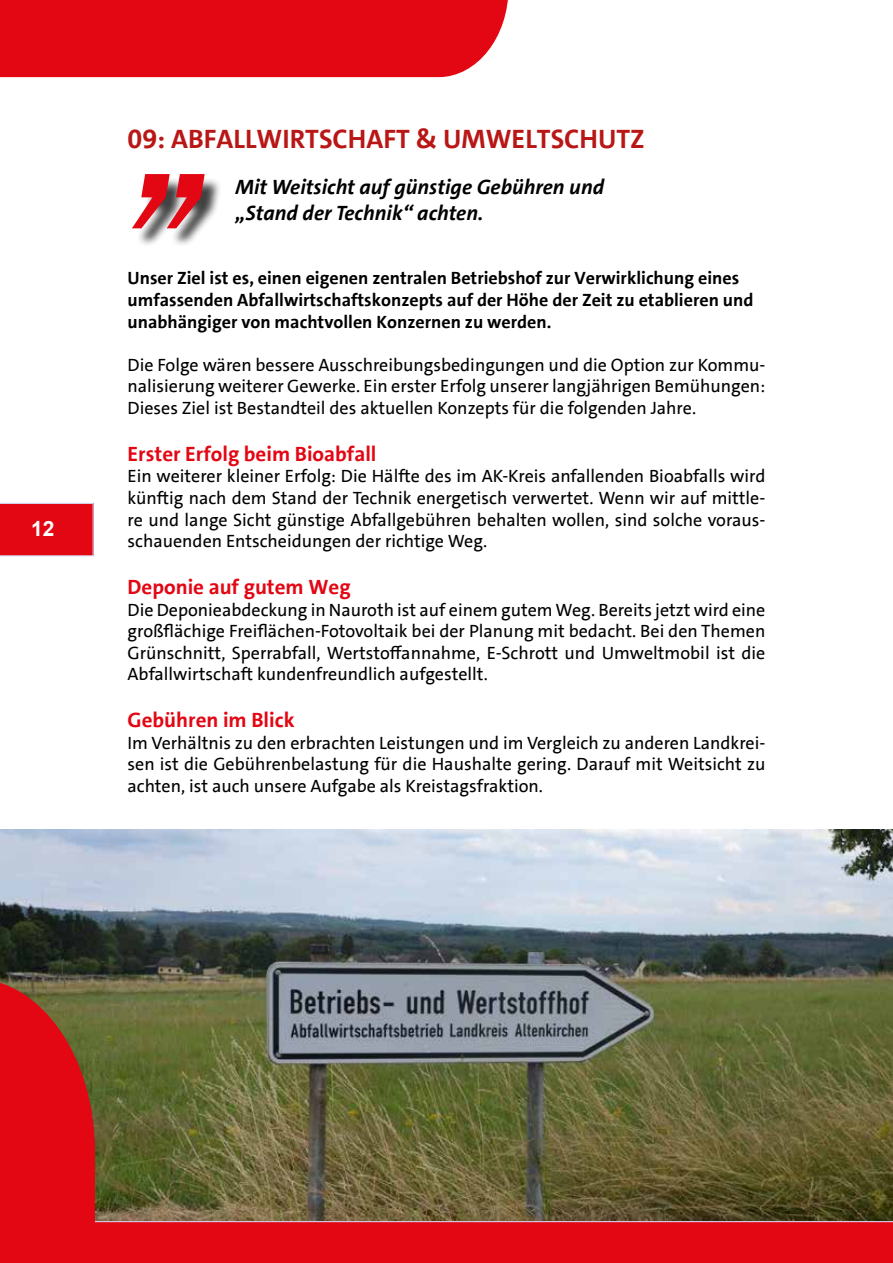
<style>
.page{position:relative;width:893px;height:1263px;background:#fff}
.page>*{position:absolute;margin:0;border:0;box-sizing:border-box;transform-origin:0 0}
.t1{font:italic 255px "Franklin Gothic";color:#e30613}
.t2{font:700 27px "SPD The Sans";color:#b91616}
.t3{font:italic 700 21px/25.2px "SPD The Sans";color:#000}
.t4{font:700 21px "SPD The Sans";color:#e30613}
.t5{font:700 21px "Arial";color:#fff}
.t6{font:18px/21.6px "SPD The Sans";color:#000;text-align:justify}
.t7{font:700 18px/21.6px "SPD The Sans";color:#000}
</style>
<div class="page">
<img style="left:0;top:830px;width:893px;height:149px">
<div style="left:0;top:503px;width:94px;height:53px;background:#e30613"></div>
<div style="left:0;top:0;width:509px;height:78px;background:#e30613"></div>
<svg style="left:0;top:979px;width:893px;height:284px;background:#84543a"></svg>
<div style="left:135px;top:177px;width:88px;height:70px;background:#000;opacity:.75"></div>
<p class="t5" style="left:31px;top:514px;width:25px">12</p>
<h2 class="t2" style="left:128px;top:121px;width:519px">09: ABFALLWIRTSCHAFT &amp; UMWELTSCHUTZ</h2>
<p class="t3" style="left:236px;top:175px;width:370px">Mit Weitsicht auf günstige Gebühren und „Stand der Technik“ achten.</p>
<h1 class="t1" style="left:134px;top:-47px;width:97px">„</h1>
<p class="t7" style="left:128px;top:268px;width:627px">Unser Ziel ist es, einen eigenen zentralen Betriebshof zur Verwirklichung eines umfassenden Abfallwirtschaftskonzepts auf der Höhe der Zeit zu etablieren und unabhängiger von machtvollen Konzernen zu werden.</p>
<p class="t6" style="left:128px;top:354px;width:639px">Die Folge wären bessere Ausschreibungsbedingungen und die Option zur Kommu&shy;nalisierung weiterer Gewerke. Ein erster Erfolg unserer langjährigen Bemühungen:<br>Dieses Ziel ist Bestandteil des aktuellen Konzepts für die folgenden Jahre.</p>
<p class="t4" style="left:128px;top:440px;width:250px">Erster Erfolg beim Bioabfall</p>
<p class="t6" style="left:128px;top:466px;width:639px">Ein weiterer kleiner Erfolg: Die Hälfte des im AK-Kreis anfallenden Bioabfalls wird künftig nach dem Stand der Technik energetisch verwertet. Wenn wir auf mittle&shy;re und lange Sicht günstige Abfallgebühren behalten wollen, sind solche voraus&shy;schauenden Entscheidungen der richtige Weg.</p>
<p class="t4" style="left:128px;top:573px;width:225px">Deponie auf gutem Weg</p>
<p class="t6" style="left:128px;top:599px;width:639px">Die Deponieabdeckung in Nauroth ist auf einem gutem Weg. Bereits jetzt wird eine großflächige Freiflächen-Fotovoltaik bei der Planung mit bedacht. Bei den Themen Grünschnitt, Sperrabfall, Wertstoffannahme, E-Schrott und Umweltmobil ist die Abfallwirtschaft kundenfreundlich aufgestellt.</p>
<p class="t4" style="left:128px;top:707px;width:169px">Gebühren im Blick</p>
<p class="t6" style="left:128px;top:732px;width:639px">Im Verhältnis zu den erbrachten Leistungen und im Vergleich zu anderen Landkrei&shy;sen ist die Gebührenbelastung für die Haushalte gering. Darauf mit Weitsicht zu achten, ist auch unsere Aufgabe als Kreistagsfraktion.</p>
</div>
